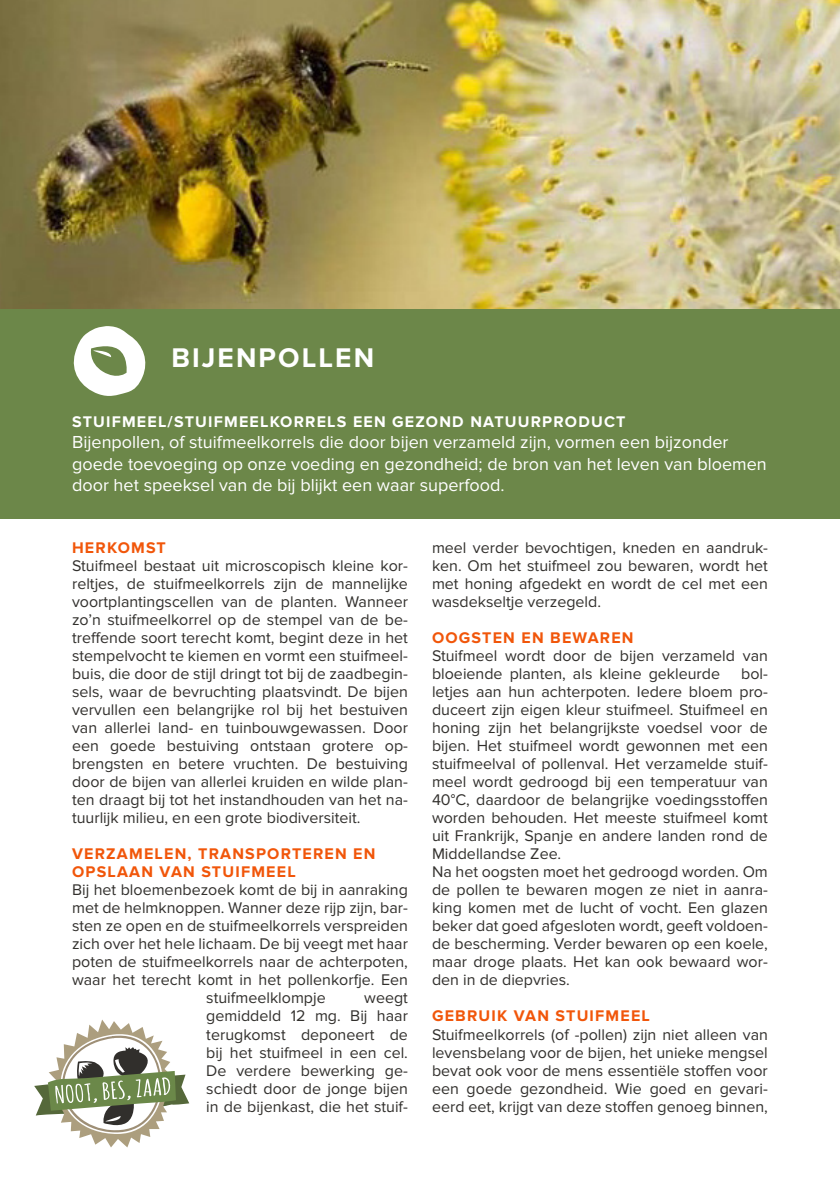
<style>
.page{position:relative;width:840px;height:1191px;background:#fff}
.page>*{position:absolute;margin:0;border:0;box-sizing:border-box;transform-origin:0 0}
.t1{font:700 28px "Proxima Nova";letter-spacing:.075em;color:#fff}
.t2{font:18px/21.6px "Proxima Nova";color:#fff}
.t3{font:16px/18px "Proxima Nova";color:#32302d}
.t4{font:700 16px/18px "Proxima Nova";letter-spacing:.075em;color:#f1560a}
.t5{font:700 16px "Proxima Nova";letter-spacing:.075em;color:#fff}
</style>
<div class="page">
<img style="left:0;top:0;width:839px;height:309px">
<div style="left:0;top:309px;width:839px;height:209px;background:#6c8749"></div>
<svg style="left:34px;top:1019px;width:155px;height:128px"></svg>
<svg style="left:73px;top:326px;width:73px;height:70px"></svg>
<p class="t1" style="left:171px;top:341px;width:204px">BIJENPOLLEN</p>
<p class="t5" style="left:72px;top:412px;width:554px">STUIFMEEL/STUIFMEELKORRELS EEN GEZOND NATUURPRODUCT</p>
<p class="t2" style="left:72px;top:432px;width:696px">Bijenpollen, of stuifmeelkorrels die door bijen verzameld zijn, vormen een bijzonder goede toevoeging op onze voeding en gezondheid; de bron van het leven van bloemen door het speeksel van de bij blijkt een waar superfood.</p>
<p class="t4" style="left:72px;top:539px;width:95px">HERKOMST</p>
<p class="t3" style="left:72px;top:557px;width:337px">Stuifmeel bestaat uit microscopisch kleine kor-</p>
<p class="t3" style="left:345px;top:593px;width:64px">Wanneer</p>
<p class="t3" style="left:153px;top:575px;width:113px">stuifmeelkorrels</p>
<p class="t3" style="left:72px;top:575px;width:48px">reltjes,</p>
<p class="t3" style="left:127px;top:575px;width:20px">de</p>
<p class="t3" style="left:305px;top:575px;width:20px">de</p>
<p class="t3" style="left:332px;top:575px;width:77px">mannelijke</p>
<p class="t3" style="left:273px;top:575px;width:25px">zijn</p>
<p class="t3" style="left:72px;top:593px;width:143px">voortplantingscellen</p>
<p class="t3" style="left:72px;top:629px;width:337px">treffende soort terecht komt, begint deze in het</p>
<p class="t3" style="left:255px;top:593px;width:20px">de</p>
<p class="t3" style="left:281px;top:593px;width:58px">planten.</p>
<p class="t3" style="left:222px;top:593px;width:27px">van</p>
<p class="t3" style="left:72px;top:611px;width:337px">zo n’ stuifmeelkorrel op de stempel van de be-</p>
<p class="t3" style="left:72px;top:647px;width:337px">stempelvocht te kiemen en vormt een stuifmeel-</p>
<p class="t3" style="left:72px;top:665px;width:337px">buis, die door de stijl dringt tot bij de zaadbegin-</p>
<p class="t3" style="left:72px;top:683px;width:337px">sels, waar de bevruchting plaatsvindt. De bijen</p>
<p class="t3" style="left:72px;top:701px;width:337px;text-align:right">vervullen een belangrijke rol bij het bestuiven<br>Door</p>
<p class="t3" style="left:105px;top:719px;width:48px">allerlei</p>
<p class="t3" style="left:158px;top:719px;width:36px">land-</p>
<p class="t3" style="left:226px;top:719px;width:141px">tuinbouwgewassen.</p>
<p class="t3" style="left:72px;top:719px;width:27px">van</p>
<p class="t3" style="left:200px;top:719px;width:19px">en</p>
<p class="t3" style="left:72px;top:737px;width:28px">een</p>
<p class="t3" style="left:110px;top:737px;width:47px">goede</p>
<p class="t3" style="left:167px;top:737px;width:74px">bestuiving</p>
<p class="t3" style="left:250px;top:737px;width:62px">ontstaan</p>
<p class="t3" style="left:322px;top:737px;width:53px">grotere</p>
<p class="t3" style="left:384px;top:737px;width:25px">op-</p>
<p class="t3" style="left:72px;top:755px;width:73px">brengsten</p>
<p class="t3" style="left:152px;top:755px;width:19px">en</p>
<p class="t3" style="left:178px;top:755px;width:48px">betere</p>
<p class="t3" style="left:233px;top:755px;width:66px">vruchten.</p>
<p class="t3" style="left:307px;top:755px;width:22px">De</p>
<p class="t3" style="left:335px;top:755px;width:74px">bestuiving</p>
<p class="t3" style="left:72px;top:773px;width:337px">door de bijen van allerlei kruiden en wilde plan-</p>
<p class="t3" style="left:72px;top:791px;width:337px">ten draagt bij tot het instandhouden van het na-</p>
<p class="t3" style="left:72px;top:809px;width:290px">tuurlijk milieu, en een grote biodiversiteit.</p>
<p class="t4" style="left:72px;top:845px;width:305px">VERZAMELEN, TRANSPORTEREN EN<br>OPSLAAN VAN STUIFMEEL</p>
<p class="t3" style="left:72px;top:881px;width:337px">Bij het bloemenbezoek komt de bij in aanraking</p>
<p class="t3" style="left:72px;top:917px;width:337px">sten ze open en de stuifmeelkorrels verspreiden</p>
<p class="t3" style="left:72px;top:899px;width:337px">met de helmknoppen. Wanner deze rijp zijn, bar-</p>
<p class="t3" style="left:72px;top:935px;width:337px;text-align:right">zich over het hele lichaam. De bij veegt met haar poten de stuifmeelkorrels naar de achterpoten, waar het terecht komt in het pollenkorfje. Een weegt</p>
<p class="t3" style="left:206px;top:989px;width:121px">stuifmeelklompje</p>
<p class="t3" style="left:206px;top:1007px;width:76px">gemiddeld</p>
<p class="t3" style="left:290px;top:1007px;width:16px">12</p>
<p class="t3" style="left:315px;top:1007px;width:27px">mg.</p>
<p class="t3" style="left:350px;top:1007px;width:19px">Bij</p>
<p class="t3" style="left:377px;top:1007px;width:32px">haar</p>
<p class="t3" style="left:206px;top:1025px;width:203px">terugkomst<br>bij het stuifmeel in een cel.</p>
<p class="t3" style="left:206px;top:1079px;width:203px">schiedt door de jonge bijen</p>
<p class="t3" style="left:301px;top:1025px;width:75px">deponeert</p>
<p class="t3" style="left:389px;top:1025px;width:20px">de</p>
<p class="t3" style="left:206px;top:1061px;width:22px">De</p>
<p class="t3" style="left:236px;top:1061px;width:56px">verdere</p>
<p class="t3" style="left:301px;top:1061px;width:76px">bewerking</p>
<p class="t3" style="left:385px;top:1061px;width:24px">ge-</p>
<p class="t3" style="left:206px;top:1097px;width:203px">in de bijenkast, die het stuif-</p>
<p class="t3" style="left:432px;top:539px;width:337px">meel verder bevochtigen, kneden en aandruk-</p>
<p class="t3" style="left:432px;top:557px;width:337px">ken. Om het stuifmeel zou bewaren, wordt het</p>
<p class="t3" style="left:432px;top:575px;width:337px">met honing afgedekt en wordt de cel met een wasdekseltje verzegeld.</p>
<p class="t4" style="left:432px;top:629px;width:203px">OOGSTEN EN BEWAREN</p>
<p class="t3" style="left:742px;top:647px;width:27px">van</p>
<p class="t3" style="left:432px;top:647px;width:67px">Stuifmeel</p>
<p class="t3" style="left:505px;top:647px;width:42px">wordt</p>
<p class="t3" style="left:553px;top:647px;width:34px">door</p>
<p class="t3" style="left:593px;top:647px;width:20px">de</p>
<p class="t3" style="left:619px;top:647px;width:36px">bijen</p>
<p class="t3" style="left:661px;top:647px;width:74px">verzameld</p>
<p class="t3" style="left:432px;top:665px;width:289px">bloeiende planten, als kleine gekleurde</p>
<p class="t3" style="left:740px;top:665px;width:28px">bol-</p>
<p class="t3" style="left:432px;top:683px;width:337px">letjes aan hun achterpoten. Iedere bloem pro-</p>
<p class="t3" style="left:432px;top:701px;width:337px">duceert zijn eigen kleur stuifmeel. Stuifmeel en</p>
<p class="t3" style="left:432px;top:719px;width:337px">honing<br>bijen. Het stuifmeel wordt gewonnen met een</p>
<p class="t3" style="left:432px;top:773px;width:337px">meel wordt gedroogd bij een temperatuur van</p>
<p class="t3" style="left:519px;top:719px;width:24px">het</p>
<p class="t3" style="left:549px;top:719px;width:92px">belangrijkste</p>
<p class="t3" style="left:647px;top:719px;width:57px">voedsel</p>
<p class="t3" style="left:749px;top:719px;width:20px">de</p>
<p class="t3" style="left:488px;top:719px;width:25px">zijn</p>
<p class="t3" style="left:710px;top:719px;width:33px">voor</p>
<p class="t3" style="left:432px;top:755px;width:337px">stuifmeelval of pollenval. Het verzamelde stuif-</p>
<p class="t3" style="left:432px;top:791px;width:337px;text-align:justify">40°C, daardoor de belangrijke voedingsstoffen worden behouden. Het meeste stuifmeel komt uit Frankrijk, Spanje en andere landen rond de Middellandse Zee.</p>
<p class="t3" style="left:432px;top:863px;width:337px">Na het oogsten moet het gedroogd worden. Om</p>
<p class="t3" style="left:432px;top:899px;width:337px">king komen met de lucht of vocht. Een glazen</p>
<p class="t3" style="left:432px;top:881px;width:337px">de pollen te bewaren mogen ze niet in aanra-</p>
<p class="t3" style="left:432px;top:917px;width:337px">beker dat goed afgesloten wordt, geeft voldoen-</p>
<p class="t3" style="left:432px;top:935px;width:337px">de bescherming. Verder bewaren op een koele,</p>
<p class="t3" style="left:432px;top:953px;width:337px">maar droge plaats. Het kan ook bewaard wor-</p>
<p class="t3" style="left:432px;top:971px;width:139px">den in de diepvries.</p>
<p class="t4" style="left:432px;top:1007px;width:219px">GEBRUIK VAN STUIFMEEL</p>
<p class="t3" style="left:432px;top:1025px;width:337px;text-align:justify">Stuifmeelkorrels (of -pollen) zijn niet alleen van levensbelang voor de bijen, het unieke mengsel bevat ook voor de mens essentiële stoffen voor</p>
<p class="t3" style="left:432px;top:1097px;width:337px">eerd eet, krijgt van deze stoffen genoeg binnen,</p>
<p class="t3" style="left:466px;top:1079px;width:47px">goede</p>
<p class="t3" style="left:519px;top:1079px;width:89px">gezondheid.</p>
<p class="t3" style="left:614px;top:1079px;width:28px">Wie</p>
<p class="t3" style="left:649px;top:1079px;width:38px">goed</p>
<p class="t3" style="left:719px;top:1079px;width:50px">gevari-</p>
<p class="t3" style="left:432px;top:1079px;width:28px">een</p>
<p class="t3" style="left:693px;top:1079px;width:19px">en</p>
</div>
